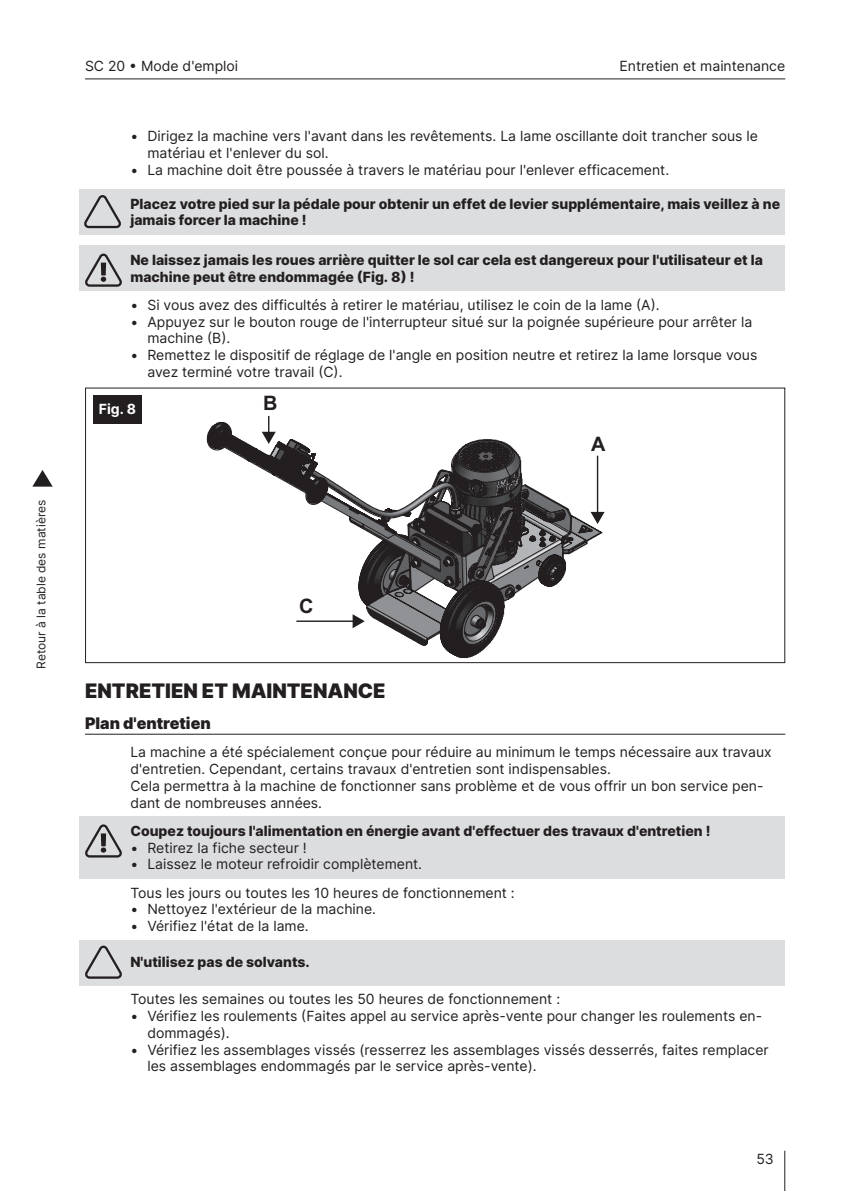
<style>
.page{position:relative;width:842px;height:1191px;background:#fff}
.page>*{position:absolute;margin:0;border:0;box-sizing:border-box;transform-origin:0 0}
.t1{font:900 20px "Inter";color:#231f20}
.t2{font:700 20px "Arial";color:#231f20}
.t3{font:900 16px "Inter";color:#231f20}
.body{font:14px/16.8px "Inter";color:#231f20}
.Notes{font:800 14px/16.8px "Inter";color:#231f20}
.Figure{font:700 14px "Inter";color:#fff}
.t4{font:12px "Inter";color:#231f20}
</style>
<div class="page">
<hr style="left:85px;top:78px;width:700px;height:1px;background:#231f20">
<hr style="left:784px;top:1150px;width:1px;height:41px;background:#231f20">
<svg style="left:32px;top:470px;width:21px;height:17px"></svg>
<div style="left:79px;top:189px;width:706px;height:45px;background:#dcdddf"></div>
<div style="left:79px;top:246px;width:706px;height:45px;background:#dcdddf"></div>
<hr style="left:85px;top:733px;width:700px;height:1px;background:#231f20">
<div style="left:79px;top:816px;width:706px;height:28px;background:#dcdddf"></div>
<div style="left:79px;top:833px;width:706px;height:28px;background:#dcdddf"></div>
<div style="left:79px;top:850px;width:706px;height:28px;background:#dcdddf"></div>
<div style="left:79px;top:940px;width:706px;height:45px;background:#dcdddf"></div>
<svg style="left:207px;top:422px;width:395px;height:236px"></svg>
<svg style="left:310px;top:453px;width:252px;height:145px"></svg>
<hr style="left:296px;top:620px;width:59px;height:2px;background:#231f20">
<svg style="left:353px;top:614px;width:12px;height:14px"></svg>
<hr style="left:597px;top:455px;width:1px;height:59px;background:#231f20">
<svg style="left:590px;top:512px;width:15px;height:12px"></svg>
<svg style="left:262px;top:416px;width:14px;height:28px"></svg>
<div style="left:85px;top:387px;width:700px;height:276px;border:1px solid #231f20"></div>
<div style="left:93px;top:395px;width:49px;height:28px;background:#231f20"></div>
<svg style="left:84px;top:195px;width:37px;height:33px"></svg>
<svg style="left:85px;top:253px;width:37px;height:34px"></svg>
<svg style="left:85px;top:824px;width:37px;height:33px"></svg>
<svg style="left:85px;top:945px;width:37px;height:33px"></svg>
<p class="t4" style="left:32px;top:669px;width:170px;rotate:-90deg">Retour à la table des matières</p>
<p class="body" style="left:85px;top:57px;width:155px">SC 20 • Mode d'emploi</p>
<p class="body" style="left:620px;top:57px;width:167px">Entretien et maintenance</p>
<p class="body" style="left:147px;top:127px;width:612px;text-indent:-17px">• Dirigez la machine vers l'avant dans les revêtements. La lame oscillante doit trancher sous le matériau et l'enlever du sol.</p>
<p class="body" style="left:130px;top:161px;width:540px">• La machine doit être poussée à travers le matériau pour l'enlever efficacement.</p>
<p class="Notes" style="left:130px;top:195px;width:651px">Placez votre pied sur la pédale pour obtenir un effet de levier supplémentaire, mais veillez à ne jamais forcer la machine !</p>
<p class="Notes" style="left:130px;top:251px;width:634px">Ne laissez jamais les roues arrière quitter le sol car cela est dangereux pour l'utilisateur et la machine peut être endommagée (Fig. 8) !</p>
<p class="body" style="left:130px;top:296px;width:531px">• Si vous avez des difficultés à retirer le matériau, utilisez le coin de la lame (А).</p>
<p class="body" style="left:147px;top:313px;width:606px;text-indent:-17px">• Appuyez sur le bouton rouge de l'interrupteur situé sur la poignée supérieure pour arrêter la machine (B).</p>
<p class="body" style="left:147px;top:346px;width:611px;text-indent:-17px">• Remettez le dispositif de réglage de l'angle en position neutre et retirez la lame lorsque vous avez terminé votre travail (C).</p>
<p class="Figure" style="left:99px;top:399px;width:39px">Fig. 8</p>
<p class="t2" style="left:263px;top:389px;width:16px">B</p>
<p class="t2" style="left:299px;top:592px;width:16px">C</p>
<p class="t2" style="left:591px;top:430px;width:16px">A</p>
<h1 class="t1" style="left:85px;top:676px;width:302px">ENTRETIEN ET MAINTENANCE</h1>
<h2 class="t3" style="left:85px;top:711px;width:127px">Plan d'entretien</h2>
<p class="body" style="left:130px;top:743px;width:643px">La machine a été spécialement conçue pour réduire au minimum le temps nécessaire aux travaux d'entretien. Cependant, certains travaux d'entretien sont indispensables.</p>
<p class="body" style="left:130px;top:777px;width:634px">Cela permettra à la machine de fonctionner sans problème et de vous offrir un bon service pen&shy;dant de nombreuses années.</p>
<p class="Notes" style="left:130px;top:821px;width:581px">Coupez toujours l'alimentation en énergie avant d'effectuer des travaux d'entretien !</p>
<p class="body" style="left:130px;top:838px;width:178px">• Retirez la fiche secteur !</p>
<p class="body" style="left:130px;top:855px;width:293px">• Laissez le moteur refroidir complètement.</p>
<p class="body" style="left:130px;top:883px;width:386px">Tous les jours ou toutes les 10 heures de fonctionnement :</p>
<p class="body" style="left:130px;top:900px;width:247px">• Nettoyez l'extérieur de la machine.</p>
<p class="body" style="left:130px;top:917px;width:180px">• Vérifiez l'état de la lame.</p>
<p class="Notes" style="left:130px;top:953px;width:181px">N'utilisez pas de solvants.</p>
<p class="body" style="left:130px;top:990px;width:431px">Toutes les semaines ou toutes les 50 heures de fonctionnement :</p>
<p class="body" style="left:147px;top:1007px;width:616px;text-indent:-17px">• Vérifiez les roulements (Faites appel au service après-vente pour changer les roulements en&shy;dommagés).</p>
<p class="body" style="left:147px;top:1040px;width:623px;text-indent:-17px">• Vérifiez les assemblages vissés (resserrez les assemblages vissés desserrés, faites remplacer les assemblages endommagés par le service après-vente).</p>
<p class="body" style="left:756px;top:1150px;width:19px">53</p>
</div>
